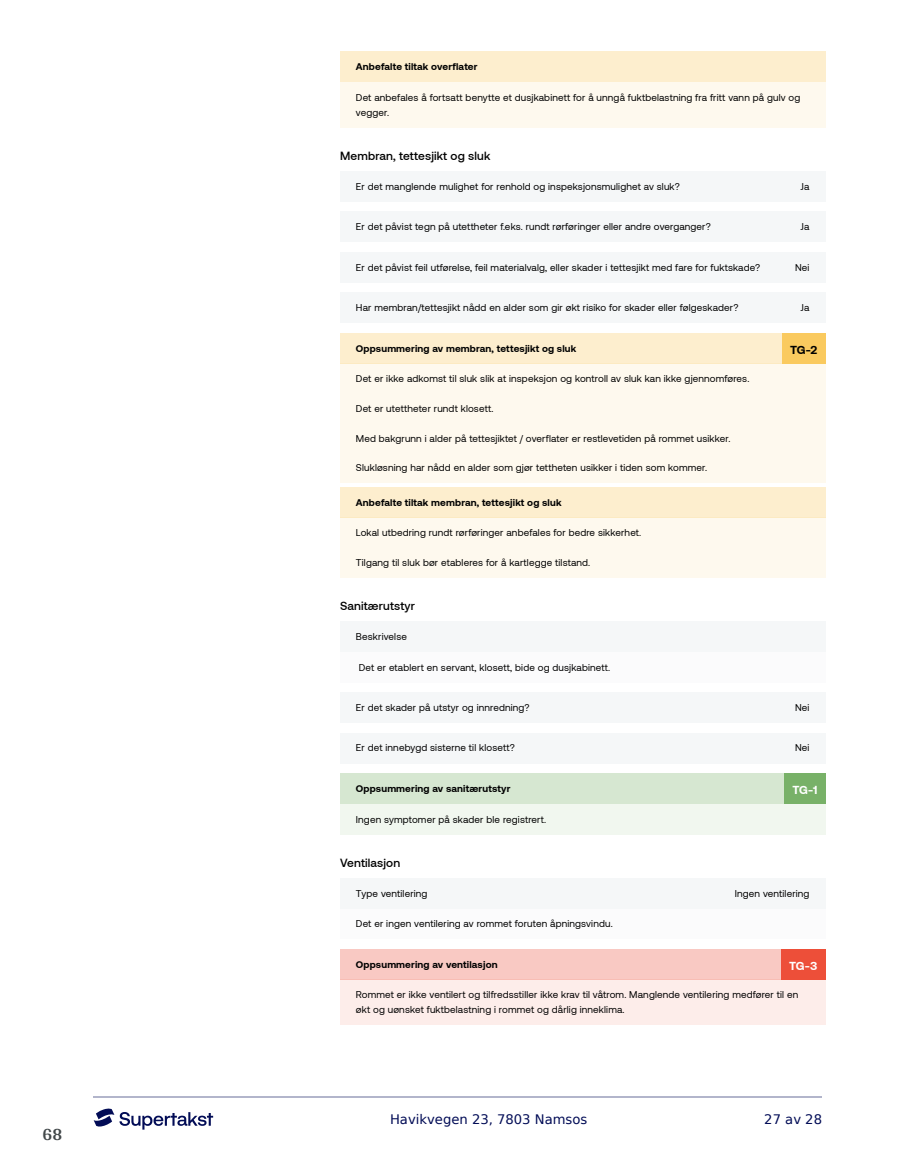
<style>
.page{position:relative;width:915px;height:1172px;background:#fff}
.page>*{position:absolute;margin:0;border:0;box-sizing:border-box;transform-origin:0 0}
.t1{font:700 18px "Arya";color:#414749}
.t2{font:13.2px "DejaVu Sans";color:#020c56}
.t3{font:500 11.85px "Aeonik";letter-spacing:.015em;color:#000}
.t4{font:700 11.85px "Aeonik";color:#fff}
.t5{font:700 11.85px "Aeonik";color:#000}
.t6{font:9.9px/14.9px "Aeonik";letter-spacing:.015em;color:#000}
.t7{font:700 9.9px "Aeonik";letter-spacing:.015em;color:#000}
</style>
<div class="page">
<hr style="left:93px;top:1097px;width:728px;height:1px;background:#b2b5cb">
<svg style="left:94px;top:1108px;width:119px;height:21px"></svg>
<div style="left:340px;top:82px;width:485px;height:46px;background:#fef9ee"></div>
<div style="left:340px;top:364px;width:485px;height:119px;background:#fef9ee"></div>
<div style="left:340px;top:517px;width:485px;height:61px;background:#fef9ee"></div>
<div style="left:340px;top:652px;width:485px;height:30px;background:#f5f7f8"></div>
<div style="left:340px;top:804px;width:485px;height:30px;background:#f1f7ef"></div>
<div style="left:340px;top:908px;width:485px;height:31px;background:#f5f7f8"></div>
<div style="left:340px;top:979px;width:485px;height:46px;background:#fdedea"></div>
<div style="left:340px;top:52px;width:485px;height:30px;background:#fdeece"></div>
<div style="left:340px;top:171px;width:485px;height:31px;background:#f5f7f8"></div>
<div style="left:340px;top:212px;width:485px;height:30px;background:#f5f7f8"></div>
<div style="left:340px;top:252px;width:485px;height:31px;background:#f5f7f8"></div>
<div style="left:340px;top:292px;width:485px;height:31px;background:#f5f7f8"></div>
<div style="left:340px;top:333px;width:485px;height:31px;background:#fdeece"></div>
<div style="left:781px;top:333px;width:44px;height:31px;background:#faca5f"></div>
<div style="left:340px;top:487px;width:485px;height:30px;background:#fdeece"></div>
<div style="left:340px;top:621px;width:485px;height:31px;background:#f5f7f8"></div>
<div style="left:340px;top:692px;width:485px;height:31px;background:#f5f7f8"></div>
<div style="left:340px;top:733px;width:485px;height:30px;background:#f5f7f8"></div>
<div style="left:340px;top:773px;width:485px;height:31px;background:#d6e7d1"></div>
<div style="left:783px;top:773px;width:42px;height:31px;background:#78b168"></div>
<div style="left:340px;top:878px;width:485px;height:30px;background:#f5f7f8"></div>
<div style="left:340px;top:949px;width:485px;height:30px;background:#f9c9c3"></div>
<div style="left:780px;top:949px;width:45px;height:30px;background:#ed4f39"></div>
<h1 class="t1" style="left:43px;top:1123px;width:21px">68</h1>
<p class="t7" style="left:356px;top:61px;width:123px">Anbefalte tiltak overflater</p>
<p class="t6" style="left:356px;top:90px;width:446px">Det anbefales å fortsatt benytte et dusjkabinett for å unngå fuktbelastning fra fritt vann på gulv og vegger.</p>
<p class="t3" style="left:340px;top:149px;width:152px">Membran, tettesjikt og sluk</p>
<p class="t6" style="left:356px;top:179px;width:325px">Er det manglende mulighet for renhold og inspeksjonsmulighet av sluk?</p>
<p class="t6" style="left:800px;top:179px;width:10px">Ja</p>
<p class="t6" style="left:356px;top:219px;width:356px">Er det påvist tegn på utettheter f.eks. rundt rørføringer eller andre overganger?</p>
<p class="t6" style="left:800px;top:219px;width:10px">Ja</p>
<p class="t6" style="left:356px;top:260px;width:405px">Er det påvist feil utførelse, feil materialvalg, eller skader i tettesjikt med fare for fuktskade?</p>
<p class="t6" style="left:794px;top:260px;width:16px">Nei</p>
<p class="t6" style="left:356px;top:300px;width:384px">Har membran/tettesjikt nådd en alder som gir økt risiko for skader eller følgeskader?</p>
<p class="t6" style="left:800px;top:300px;width:10px">Ja</p>
<p class="t7" style="left:356px;top:343px;width:222px">Oppsummering av membran, tettesjikt og sluk</p>
<p class="t5" style="left:789px;top:343px;width:29px">TG-2</p>
<p class="t6" style="left:356px;top:371px;width:395px">Det er ikke adkomst til sluk slik at inspeksjon og kontroll av sluk kan ikke gjennomføres.</p>
<p class="t6" style="left:356px;top:401px;width:139px">Det er utettheter rundt klosett.</p>
<p class="t6" style="left:356px;top:431px;width:376px">Med bakgrunn i alder på tettesjiktet / overflater er restlevetiden på rommet usikker.</p>
<p class="t6" style="left:356px;top:460px;width:352px">Slukløsning har nådd en alder som gjør tettheten usikker i tiden som kommer.</p>
<p class="t7" style="left:356px;top:496px;width:207px">Anbefalte tiltak membran, tettesjikt og sluk</p>
<p class="t6" style="left:356px;top:525px;width:287px">Lokal utbedring rundt rørføringer anbefales for bedre sikkerhet.</p>
<p class="t6" style="left:356px;top:555px;width:236px">Tilgang til sluk bør etableres for å kartlegge tilstand.</p>
<p class="t3" style="left:340px;top:599px;width:76px">Sanitærutstyr</p>
<p class="t6" style="left:356px;top:629px;width:53px">Beskrivelse</p>
<p class="t6" style="left:358px;top:660px;width:253px">Det er etablert en servant, klosett, bide og dusjkabinett.</p>
<p class="t6" style="left:356px;top:700px;width:175px">Er det skader på utstyr og innredning?</p>
<p class="t6" style="left:794px;top:700px;width:16px">Nei</p>
<p class="t6" style="left:356px;top:741px;width:160px">Er det innebygd sisterne til klosett?</p>
<p class="t6" style="left:794px;top:741px;width:16px">Nei</p>
<p class="t7" style="left:356px;top:783px;width:156px">Oppsummering av sanitærutstyr</p>
<p class="t4" style="left:792px;top:783px;width:27px">TG-1</p>
<p class="t6" style="left:356px;top:812px;width:192px">Ingen symptomer på skader ble registrert.</p>
<p class="t3" style="left:340px;top:856px;width:62px">Ventilasjon</p>
<p class="t6" style="left:356px;top:886px;width:73px">Type ventilering</p>
<p class="t6" style="left:734px;top:886px;width:76px">Ingen ventilering</p>
<p class="t6" style="left:356px;top:916px;width:258px">Det er ingen ventilering av rommet foruten åpningsvindu.</p>
<p class="t7" style="left:356px;top:958px;width:143px">Oppsummering av ventilasjon</p>
<p class="t4" style="left:789px;top:959px;width:30px">TG-3</p>
<p class="t6" style="left:356px;top:987px;width:443px">Rommet er ikke ventilert og tilfredsstiller ikke krav til våtrom. Manglende ventilering medfører til en økt og uønsket fuktbelastning i rommet og dårlig inneklima.</p>
<h2 class="t2" style="left:390px;top:1108px;width:199px">Havikvegen 23, 7803 Namsos</h2>
<h2 class="t2" style="left:764px;top:1108px;width:59px">27 av 28</h2>
</div>
